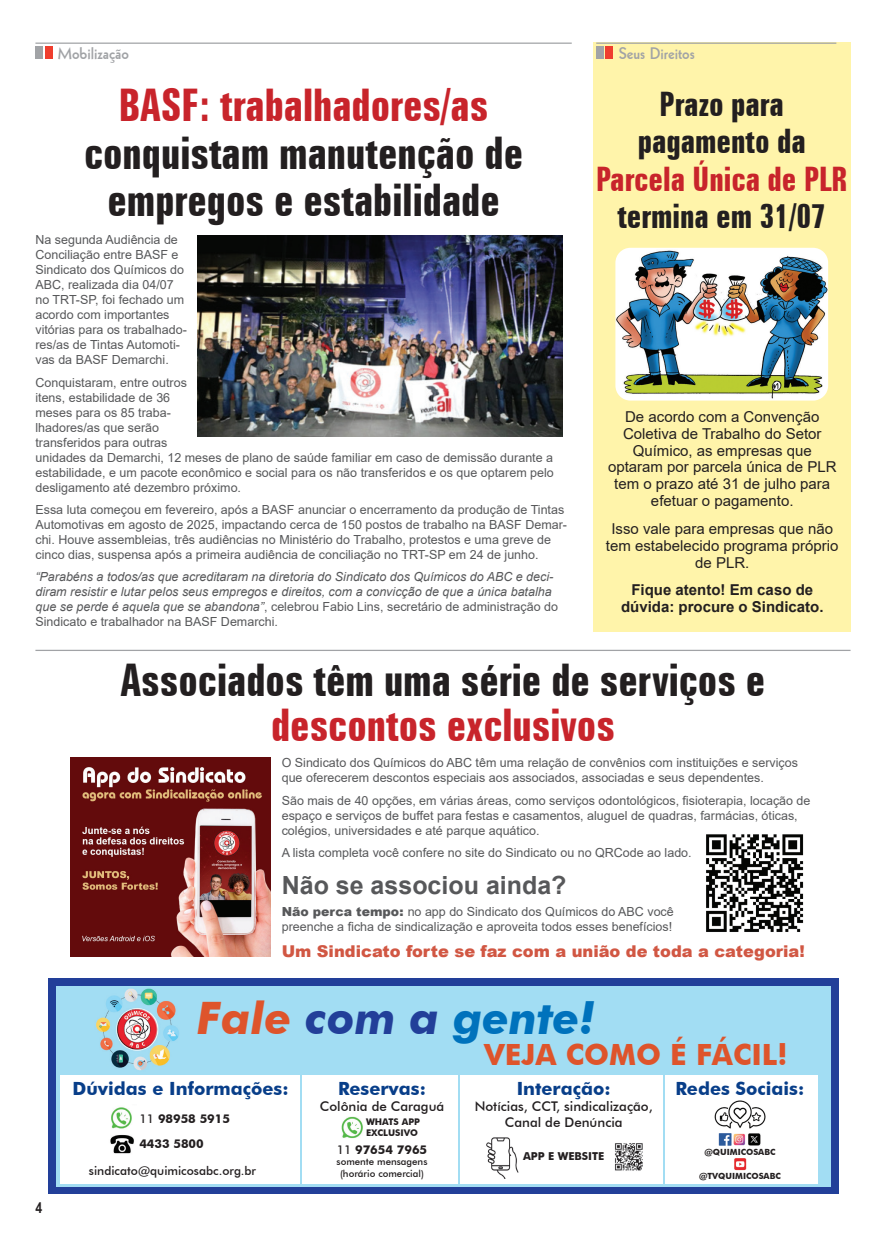
<style>
.page{position:relative;width:886px;height:1241px;background:#fff}
.page>*{position:absolute;margin:0;border:0;box-sizing:border-box;transform-origin:0 0}
.t1{font:700 extra-condensed 45px/47.5px "Zurich BT";color:#231f20;text-align:center}
.t2{font:700 extra-condensed 45px "Zurich BT";color:#c8242b}
.t3{font:italic 700 44.75px "Futura BT";color:#0072bc}
.t4{font:700 extra-condensed 33.75px/37.5px "Zurich BT";color:#231f20;text-align:center}
.t5{font:700 extra-condensed 33.75px "Zurich BT";color:#c8242b}
.t6{font:700 29.25px "Futura BT";color:#de542b}
.t7{font:700 25px "Arial";color:#57585a}
.t8{font:700 18.25px "Futura BT";color:#083e89}
.t9{font:900 16.25px "Arial";color:#d15743}
.t10{font:16.25px "Geometric 231 BT Bold C";color:#a1a3a6}
.t11{font:15px/16.9px "Arial";color:#231f20;text-align:center}
.t12{font:700 15px/16.9px "Arial";color:#231f20;text-align:center}
.t13{font:700 15px "Arial Narrow";color:#231f20}
.t14{font:500 13.38px/16px "Futura BT";color:#231f20;text-align:center}
.t15{font:12.5px/15px "Arial";color:#57585a}
.t16{font:italic 12.5px/15px "Arial";color:#57585a}
.t17{font:700 12.12px/24.9px "Futura BT";color:#231f20}
.t18{font:500 12.12px "Futura BT";color:#231f20}
.t19{font:700 10.88px "Futura BT";color:#231f20}
.t20{font:500 9.75px/11.6px "Futura BT";color:#231f20;text-align:center}
.t21{font:700 9.12px/11px "Futura BT";color:#231f20}
.t22{font:700 8.5px "Futura BT";color:#231f20}
.s1{font-style:normal}
.s2{font-weight:900}
.s3{color:#de542b}
.s4{color:#223f99}
.s5{font-weight:500}
</style>
<div class="page">
<div style="left:593px;top:43px;width:257px;height:589px;background:#fff4aa"></div>
<div style="left:605px;top:47px;width:8px;height:12px;background:#ef3e2e"></div>
<div style="left:596px;top:47px;width:8px;height:12px;background:#a1a3a6"></div>
<hr style="left:596px;top:43px;width:240px;height:1px;background:#a1a3a6">
<div style="left:45px;top:47px;width:8px;height:12px;background:#ef3e2e"></div>
<div style="left:35px;top:47px;width:8px;height:12px;background:#a1a3a6"></div>
<hr style="left:35px;top:43px;width:537px;height:1px;background:#a1a3a6">
<div style="left:48px;top:978px;width:790px;height:215px;background:#223f99"></div>
<div style="left:56px;top:985px;width:774px;height:201px;background:#a2ddf3"></div>
<div style="left:61px;top:1074px;width:757px;height:109px;background:#fff"></div>
<img style="left:96px;top:988px;width:83px;height:83px">
<img style="left:110px;top:1107px;width:24px;height:47px">
<img style="left:341px;top:1116px;width:22px;height:22px">
<img style="left:615px;top:1143px;width:28px;height:28px">
<img style="left:486px;top:1137px;width:33px;height:41px">
<img style="left:714px;top:1100px;width:52px;height:71px">
<hr style="left:300px;top:1074px;width:2px;height:109px;background:#a2ddf3">
<hr style="left:458px;top:1075px;width:2px;height:108px;background:#a2ddf3">
<hr style="left:663px;top:1075px;width:2px;height:108px;background:#a2ddf3">
<img style="left:615px;top:248px;width:213px;height:152px">
<img style="left:197px;top:235px;width:365px;height:201px">
<img style="left:706px;top:834px;width:98px;height:98px">
<img style="left:71px;top:757px;width:199px;height:199px">
<hr style="left:35px;top:649px;width:815px;height:2px;background:#a1a3a6">
<h3 class="t10" style="left:58px;top:42px;width:72px">Mobilização</h3>
<h3 class="t10" style="left:619px;top:42px;width:78px">Seus Direitos</h3>
<h3 class="t4" style="left:638px;top:85px;width:170px">Prazo para pagamento da</h3>
<h3 class="t5" style="left:596px;top:159px;width:253px">Parcela Única de PLR</h3>
<h3 class="t4" style="left:617px;top:198px;width:210px">termina em 31/07</h3>
<h1 class="t2" style="left:119px;top:80px;width:371px">BASF: trabalhadores/as</h1>
<h1 class="t1" style="left:84px;top:129px;width:441px">conquistam manutenção de empregos e estabilidade</h1>
<p class="t15" style="left:35px;top:232px;width:153px">Na segunda Audiência de<br>Conciliação entre BASF e<br>Sindicato dos Químicos do<br>ABC, realizada dia 04/07 no TRT-SP, foi fechado um acordo com importantes vitórias para os trabalhado&shy;res/as de Tintas Automoti&shy;vas da BASF Demarchi.</p>
<p class="t15" style="left:35px;top:374px;width:520px">Conquistaram, entre outros<br>itens, estabilidade de 36<br>meses para os 85 traba-<br>lhadores/as que serão<br>transferidos para outras<br>unidades da Demarchi, 12 meses de plano de saúde familiar em caso de demissão durante a estabilidade, e um pacote econômico e social para os não transferidos e os que optarem pelo desligamento até dezembro próximo.</p>
<p class="t15" style="left:35px;top:501px;width:533px">Essa luta começou em fevereiro, após a BASF anunciar o encerramento da produção de Tintas Automotivas em agosto de 2025, impactando cerca de 150 postos de trabalho na BASF Demar&shy;chi. Houve assembleias, três audiências no Ministério do Trabalho, protestos e uma greve de cinco dias, suspensa após a primeira audiência de conciliação no TRT-SP em 24 de junho.</p>
<p class="t16" style="left:35px;top:569px;width:524px">“Parabéns a todos/as que acreditaram na diretoria do Sindicato dos Químicos do ABC e deci&shy;diram resistir e lutar pelos seus empregos e direitos, com a convicção de que a única batalha que se perde é aquela que se abandona”<span class="s1">, celebrou Fabio Lins, secretário de administração do Sindicato e trabalhador na BASF Demarchi.</span></p>
<h1 class="t1" style="left:121px;top:656px;width:646px">Associados têm uma série de serviços e</h1>
<h1 class="t2" style="left:271px;top:699px;width:345px">descontos exclusivos</h1>
<p class="t15" style="left:282px;top:755px;width:518px">O Sindicato dos Químicos do ABC têm uma relação de convênios com instituições e serviços que oferecerem descontos especiais aos associados, associadas e seus dependentes.</p>
<p class="t15" style="left:282px;top:792px;width:530px">São mais de 40 opções, em várias áreas, como serviços odontológicos, fisioterapia, locação de espaço e serviços de buffet para festas e casamentos, aluguel de quadras, farmácias, óticas, colégios, universidades e até parque aquático.</p>
<p class="t15" style="left:282px;top:844px;width:411px">A lista completa você confere no site do Sindicato ou no QRCode ao lado.</p>
<h3 class="t7" style="left:282px;top:867px;width:286px">Não se associou ainda?</h3>
<p class="t15" style="left:282px;top:903px;width:394px"><span class="s2">Não perca tempo:</span> no app do Sindicato dos Químicos do ABC você preenche a ficha de sindicalização e aproveita todos esses benefícios!</p>
<h3 class="t9" style="left:282px;top:939px;width:525px">Um Sindicato forte se faz com a união de toda a categoria!</h3>
<p class="t11" style="left:608px;top:408px;width:230px">De acordo com a Convenção<br>Coletiva de Trabalho do Setor<br>Químico, as empresas que optaram por parcela única de PLR tem o prazo até 31 de julho para efetuar o pagamento.</p>
<p class="t11" style="left:606px;top:520px;width:234px">Isso vale para empresas que não tem estabelecido programa próprio de PLR.</p>
<p class="t12" style="left:621px;top:581px;width:204px">Fique atento! Em caso de dúvida: procure o Sindicato.</p>
<p class="t13" style="left:35px;top:1195px;width:8px">4</p>
<h2 class="t3" style="left:197px;top:991px;width:400px"><span class="s3">Fale</span> <span class="s4">com a</span> gente!</h2>
<h3 class="t8" style="left:73px;top:1076px;width:218px">Dúvidas e Informações:</h3>
<h3 class="t8" style="left:338px;top:1076px;width:89px">Reservas:</h3>
<p class="t14" style="left:320px;top:1097px;width:126px">Colônia de Caraguá</p>
<p class="t17" style="left:139px;top:1105px;width:92px"><span class="s5">11</span> 98958 5915<br>4433 5800</p>
<p class="t18" style="left:89px;top:1162px;width:169px">sindicato@quimicosabc.org.br</p>
<h3 class="t6" style="left:484px;top:1036px;width:305px">VEJA COMO É FÁCIL!</h3>
<h3 class="t8" style="left:675px;top:1076px;width:130px">Redes Sociais:</h3>
<h3 class="t8" style="left:517px;top:1076px;width:96px">Interação:</h3>
<p class="t14" style="left:475px;top:1097px;width:179px">Notícias, CCT, sindicalização,<br>Canal de Denúncia</p>
<p class="t19" style="left:523px;top:1148px;width:83px">APP E WEBSITE</p>
<p class="t21" style="left:366px;top:1115px;width:55px">WHATS APP<br>EXCLUSIVO</p>
<p class="t17" style="left:337px;top:1136px;width:92px"><span class="s5">11</span> 97654 7965</p>
<p class="t20" style="left:336px;top:1155px;width:92px">somente mensagens (horário comercial)</p>
<p class="t22" style="left:704px;top:1146px;width:73px">@QUIMICOSABC</p>
<p class="t22" style="left:699px;top:1170px;width:83px">@TVQUIMICOSABC</p>
</div>
